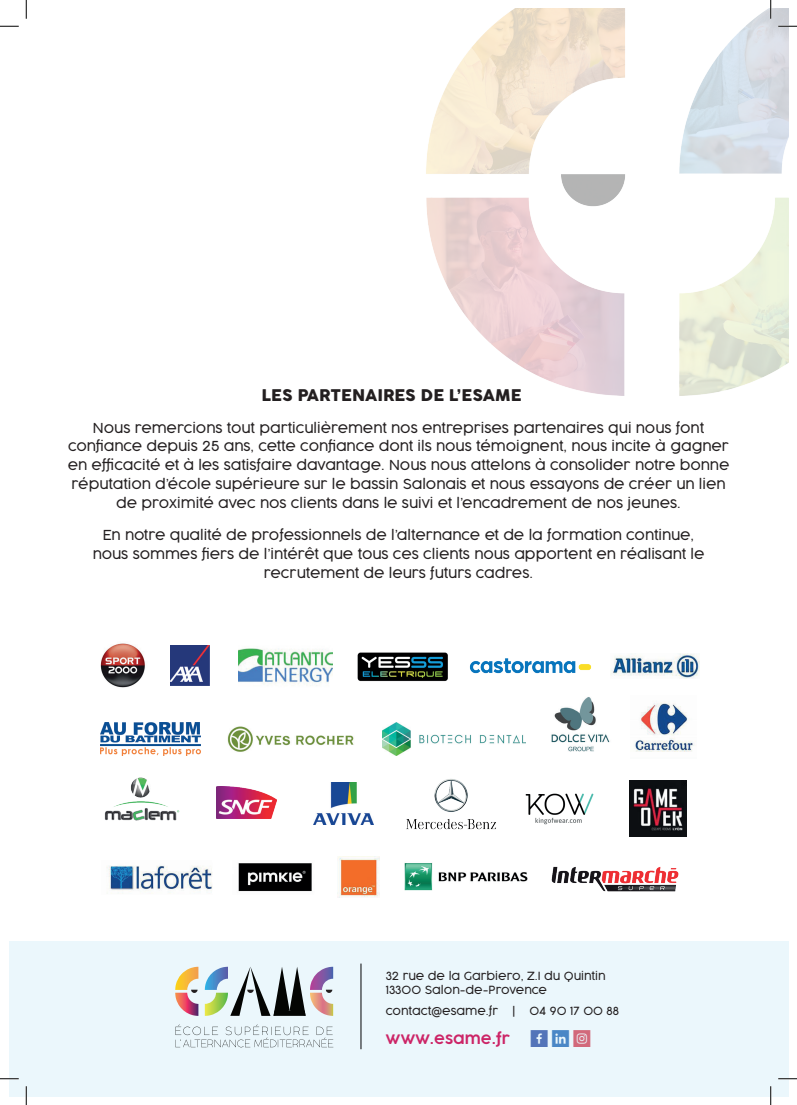
<style>
.page{position:relative;width:797px;height:1105px;background:#fff}
.page>*{position:absolute;margin:0;border:0;box-sizing:border-box;transform-origin:0 0}
.t1{font:italic 16.12px "Cocogoose Pro";color:#231f20}
.t2{font:italic 300 15px "Cocogoose Pro";letter-spacing:.01em;color:#cc2567}
.t3{font:15px "Social Shapes";color:#5374b9}
.t4{font:italic 300 13.75px/18.8px "Cocogoose Pro";color:#231f20;text-align:center}
.t5{font:italic 300 11.25px/13.5px "Cocogoose Pro";color:#231f20}
.s1{color:#4a87c6}
.s2{color:#d2697b}
</style>
<div class="page">
<img style="left:170px;top:646px;width:39px;height:39px">
<img style="left:313px;top:783px;width:60px;height:42px">
<img style="left:100px;top:643px;width:45px;height:45px">
<img style="left:227px;top:726px;width:127px;height:26px">
<img style="left:104px;top:777px;width:76px;height:44px">
<img style="left:382px;top:723px;width:144px;height:32px">
<img style="left:551px;top:697px;width:59px;height:55px">
<img style="left:216px;top:786px;width:61px;height:32px">
<img style="left:357px;top:652px;width:91px;height:30px">
<img style="left:525px;top:793px;width:68px;height:32px">
<img style="left:238px;top:648px;width:94px;height:37px">
<img style="left:629px;top:780px;width:57px;height:57px">
<img style="left:100px;top:722px;width:100px;height:34px">
<img style="left:470px;top:658px;width:121px;height:16px">
<img style="left:635px;top:701px;width:59px;height:51px">
<img style="left:107px;top:865px;width:106px;height:29px">
<img style="left:238px;top:863px;width:74px;height:29px">
<img style="left:338px;top:857px;width:41px;height:41px">
<img style="left:404px;top:863px;width:124px;height:28px">
<img style="left:406px;top:779px;width:90px;height:51px">
<img style="left:551px;top:866px;width:128px;height:25px">
<img style="left:611px;top:654px;width:88px;height:25px">
<img style="left:426px;top:9px;width:362px;height:387px">
<div style="left:9px;top:940px;width:779px;height:156px;background:#ebf7fc"></div>
<svg style="left:175px;top:967px;width:23px;height:49px"></svg>
<svg style="left:175px;top:1024px;width:158px;height:23px"></svg>
<svg style="left:205px;top:966px;width:128px;height:50px"></svg>
<hr style="left:360px;top:963px;width:1px;height:86px;background:#030406">
<svg style="left:0;top:25px;width:19px;height:2px"></svg>
<svg style="left:778px;top:25px;width:19px;height:2px"></svg>
<svg style="left:0;top:1078px;width:19px;height:1px"></svg>
<svg style="left:778px;top:1078px;width:19px;height:1px"></svg>
<svg style="left:25px;top:0;width:2px;height:19px"></svg>
<svg style="left:25px;top:1086px;width:2px;height:19px"></svg>
<svg style="left:770px;top:0;width:1px;height:19px"></svg>
<svg style="left:770px;top:1086px;width:1px;height:19px"></svg>
<p class="t1" style="left:262px;top:384px;width:261px">LES PARTENAIRES DE L’ESAME</p>
<p class="t4" style="left:68px;top:418px;width:667px">Nous remercions tout particulièrement nos entreprises partenaires qui nous font confiance depuis 25 ans,cette confiance dont ils nous témoignent,nous incite à gagner en efficacité et à les satisfaire davantage.Nous nous attelons à consolider notre bonne réputation d’école supérieure sur le bassin Salonais et nous essayons de créer un lien de proximité avec nos clients dans le suivi et l’encadrement de nos jeunes.</p>
<p class="t4" style="left:93px;top:525px;width:617px">En notre qualité de professionnels de l’alternance et de la formation continue, nous sommes fiers de l’intérêt que tous ces clients nous apportent en réalisant le recrutement de leurs futurs cadres.</p>
<p class="t5" style="left:385px;top:969px;width:224px">32 rue de la Garbiero,Z.I du Quintin<br>13300 Salon-de-Provence</p>
<p class="t5" style="left:385px;top:1004px;width:114px">contact@esame.fr</p>
<p class="t5" style="left:512px;top:1004px;width:4px">|</p>
<p class="t5" style="left:529px;top:1004px;width:94px">04 90 17 00 88</p>
<p class="t2" style="left:386px;top:1028px;width:126px">WWW.ESAME.FR</p>
<p class="t3" style="left:530px;top:1033px;width:63px">E<span class="s1">i</span><span class="s2">c</span></p>
</div>
